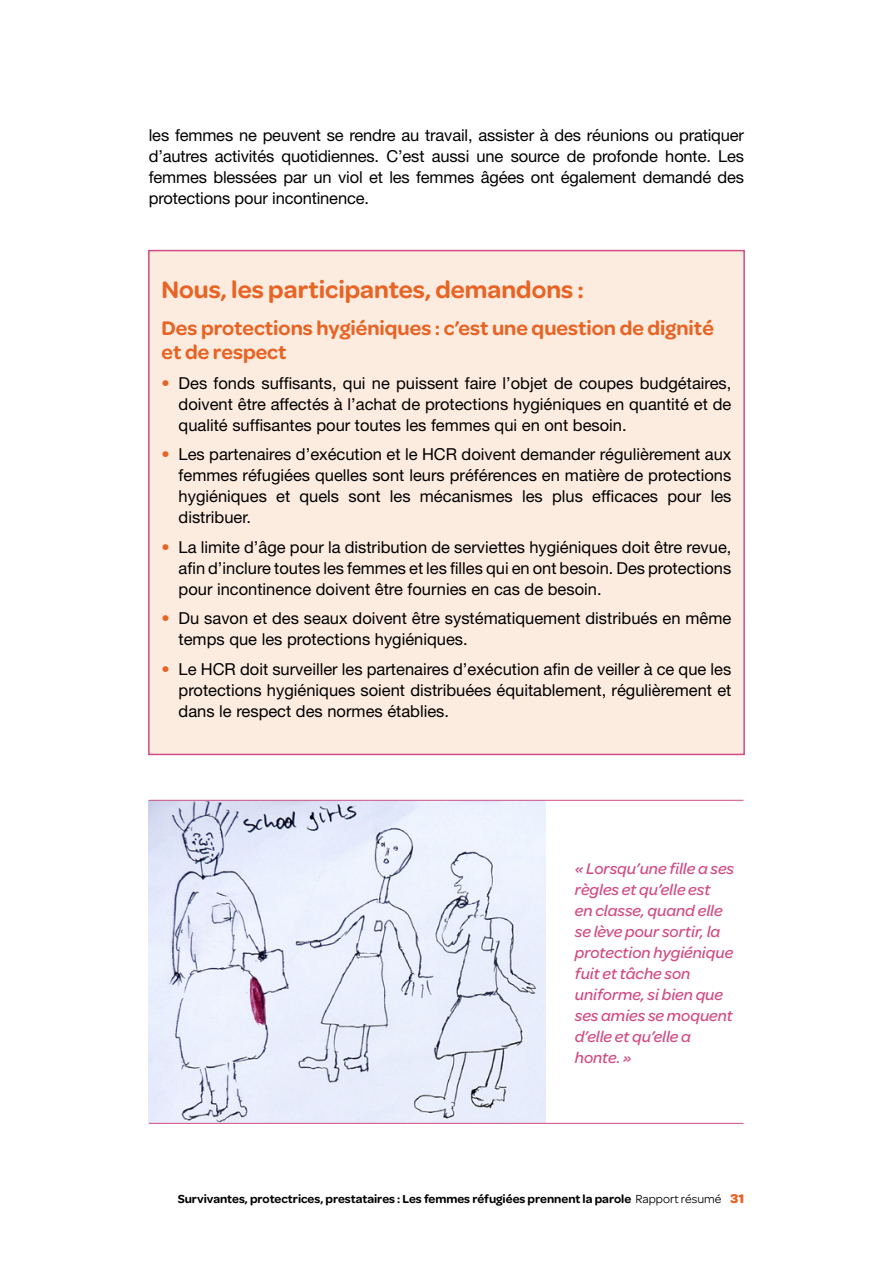
<style>
.page{position:relative;width:893px;height:1263px;background:#fff}
.page>*{position:absolute;margin:0;border:0;box-sizing:border-box;transform-origin:0 0}
.t1{font:600 25.5px "Omnes";color:#e76425}
.t2{font:600 21px/24px "Omnes";color:#e76425}
.t3{font:16.5px/21px "Helvetica Neue LT";color:#000;text-align:justify}
.t4{font:italic 500 16.5px/21px "Omnes";color:#d14c85}
.t5{font:600 12.45px "Omnes";color:#000}
.s1{color:#e76425}
.s2{font-weight:400}
.s3{font-weight:700;font-size:13.5px;color:#e76425}
</style>
<div class="page">
<img style="left:149px;top:801px;width:396px;height:322px">
<div style="left:148px;top:250px;width:597px;height:505px;background:#fcebdf;border:2px solid #d14c85"></div>
<hr style="left:149px;top:1123px;width:594px;height:1px;background:#d14c85">
<hr style="left:149px;top:800px;width:594px;height:1px;background:#d14c85">
<p class="t3" style="left:149px;top:124px;width:597px">les femmes ne peuvent se rendre au travail, assister à des réunions ou pratiquer d’autres activités quotidiennes. C’est aussi une source de profonde honte. Les femmes blessées par un viol et les femmes âgées ont également demandé des protections pour incontinence.</p>
<h1 class="t1" style="left:162px;top:275px;width:424px">Nous, les participantes, demandons :</h1>
<p class="t2" style="left:162px;top:316px;width:554px">Des protections hygiéniques : c’est une question de dignité et de respect</p>
<p class="t3" style="left:179px;top:372px;width:554px;text-indent:-17px"><span class="s1">•</span> Des fonds suffisants, qui ne puissent faire l’objet de coupes budgétaires, doivent être affectés à l’achat de protections hygiéniques en quantité et de qualité suffisantes pour toutes les femmes qui en ont besoin.</p>
<p class="t3" style="left:179px;top:443px;width:554px;text-indent:-17px"><span class="s1">•</span> Les partenaires d’exécution et le HCR doivent demander régulièrement aux femmes réfugiées quelles sont leurs préférences en matière de protections hygiéniques et quels sont les mécanismes les plus efficaces pour les distribuer.</p>
<p class="t3" style="left:179px;top:536px;width:554px;text-indent:-17px"><span class="s1">•</span> La limite d’âge pour la distribution de serviettes hygiéniques doit être revue, afin d’inclure toutes les femmes et les filles qui en ont besoin. Des protections pour incontinence doivent être fournies en cas de besoin.</p>
<p class="t3" style="left:179px;top:608px;width:554px;text-indent:-17px"><span class="s1">•</span> Du savon et des seaux doivent être systématiquement distribués en même temps que les protections hygiéniques.</p>
<p class="t3" style="left:179px;top:658px;width:554px;text-indent:-17px"><span class="s1">•</span> Le HCR doit surveiller les partenaires d’exécution afin de veiller à ce que les protections hygiéniques soient distribuées équitablement, régulièrement et dans le respect des normes établies.</p>
<p class="t4" style="left:575px;top:858px;width:161px">« Lorsqu’une fille a ses règles et qu’elle est<br>en classe, quand elle se lève pour sortir, la protection hygiénique fuit et tâche son uniforme, si bien que ses amies se moquent d’elle et qu’elle a honte. »</p>
<p class="t5" style="left:178px;top:1192px;width:568px">Survivantes, protectrices, prestataires : Les femmes réfugiées prennent la parole <span class="s2">Rapport résumé</span> <span class="s3">31</span></p>
</div>
